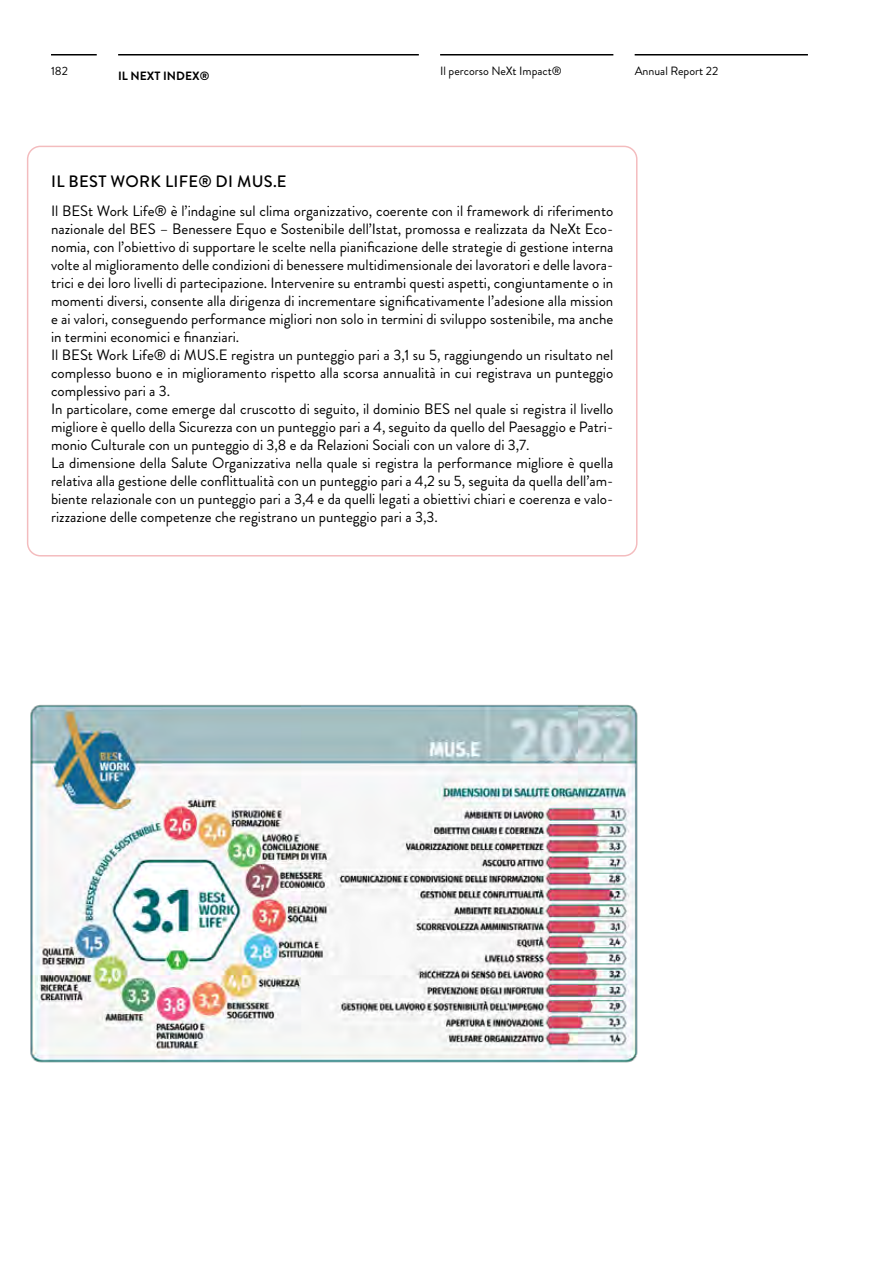
<style>
.page{position:relative;width:893px;height:1263px;background:#fff}
.page>*{position:absolute;margin:0;border:0;box-sizing:border-box;transform-origin:0 0}
.t1{font:500 16.5px "Brandon Grotesque";letter-spacing:.02em;color:#000}
.t2{font:15px/18px "Brandon Grotesque";color:#000}
.t3{font:12px "Brandon Grotesque";color:#000}
.t4{font:700 12px "Brandon Grotesque";color:#000}
.s1{font-family:"Minion Pro";font-weight:400;font-size:18px;color:#fff}
</style>
<div class="page">
<hr style="left:51px;top:54px;width:46px;height:2px;background:#000">
<hr style="left:118px;top:54px;width:301px;height:2px;background:#000">
<hr style="left:440px;top:54px;width:173px;height:2px;background:#000">
<hr style="left:635px;top:54px;width:173px;height:2px;background:#000">
<div style="left:27px;top:146px;width:610px;height:410px;border:2px solid #da1f26;border-radius:13px"></div>
<img style="left:30px;top:704px;width:608px;height:359px">
<p class="t3" style="left:51px;top:63px;width:19px">182</p>
<p class="t3" style="left:635px;top:63px;width:85px">Annual Report 22</p>
<p class="t3" style="left:440px;top:63px;width:123px">Il percorso NeXt Impact®</p>
<p class="t4" style="left:118px;top:68px;width:172px">IL NEXT INDEX® <span class="s1">DI MUS.E</span></p>
<p class="t1" style="left:51px;top:170px;width:237px">IL BEST WORK LIFE® DI MUS.E</p>
<p class="t2" style="left:51px;top:202px;width:564px">Il BESt Work Life® è l’indagine sul clima organizzativo, coerente con il framework di riferimento nazionale del BES – Benessere Equo e Sostenibile dell’Istat, promossa e realizzata da NeXt Eco&shy;nomia, con l’obiettivo di supportare le scelte nella pianificazione delle strategie di gestione interna volte al miglioramento delle condizioni di benessere multidimensionale dei lavoratori e delle lavora&shy;trici e dei loro livelli di partecipazione. Intervenire su entrambi questi aspetti, congiuntamente o in momenti diversi, consente alla dirigenza di incrementare significativamente l’adesione alla mission e ai valori, conseguendo performance migliori non solo in termini di sviluppo sostenibile, ma anche in termini economici e finanziari.<br>Il BESt Work Life® di MUS.E registra un punteggio pari a 3,1 su 5, raggiungendo un risultato nel complesso buono e in miglioramento rispetto alla scorsa annualità in cui registrava un punteggio complessivo pari a 3.<br>In particolare, come emerge dal cruscotto di seguito, il dominio BES nel quale si registra il livello migliore è quello della Sicurezza con un punteggio pari a 4, seguito da quello del Paesaggio e Patri&shy;monio Culturale con un punteggio di 3,8 e da Relazioni Sociali con un valore di 3,7.<br>La dimensione della Salute Organizzativa nella quale si registra la performance migliore è quella relativa alla gestione delle conflittualità con un punteggio pari a 4,2 su 5, seguita da quella dell’am&shy;biente relazionale con un punteggio pari a 3,4 e da quelli legati a obiettivi chiari e coerenza e valo&shy;rizzazione delle competenze che registrano un punteggio pari a 3,3.</p>
</div>
